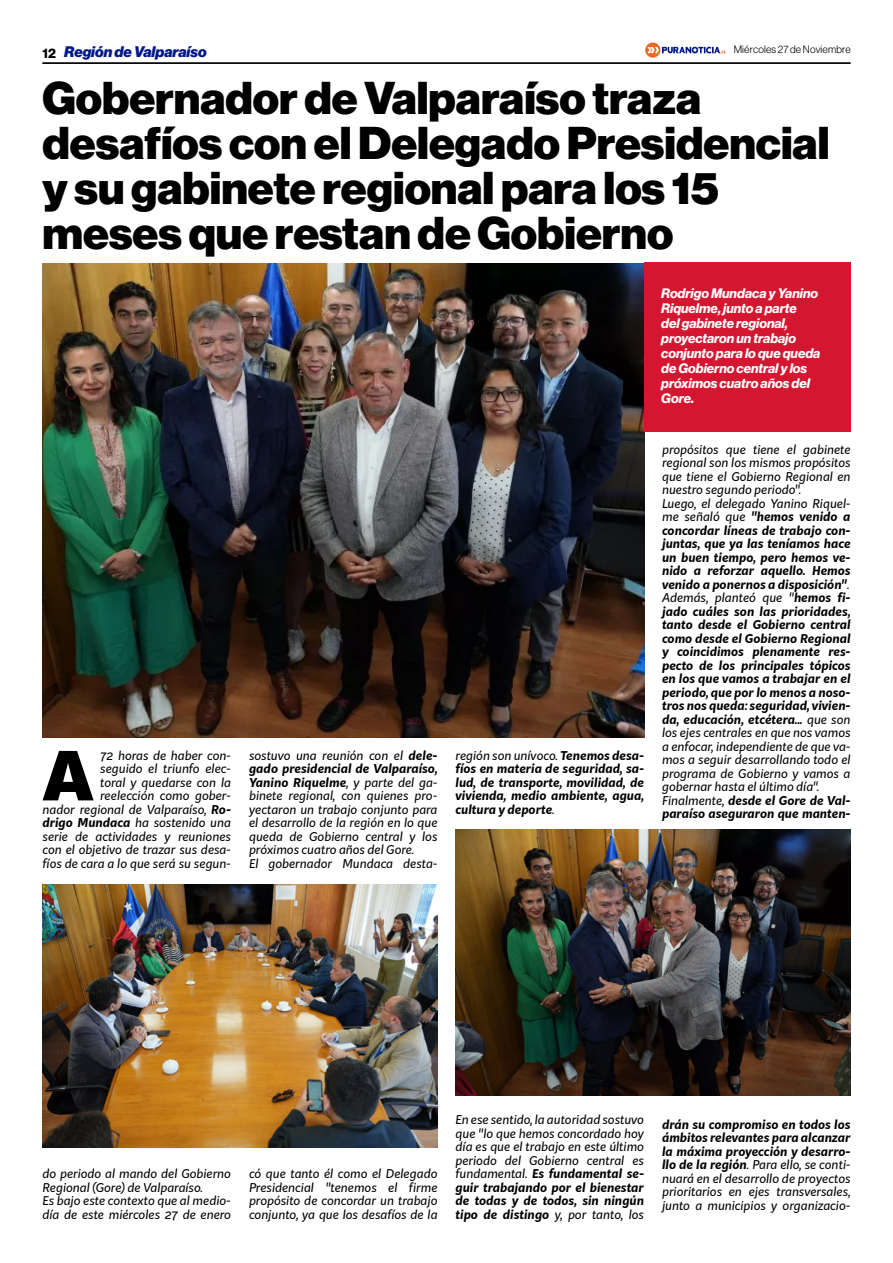
<style>
.page{position:relative;width:893px;height:1263px;background:#fff}
.page>*{position:absolute;margin:0;border:0;box-sizing:border-box;transform-origin:0 0}
.t1{font:900 66.3px "Kit Sans";color:#000}
.t2{font:900 45px/45px "Neue Haas Display";color:#000}
.t3{font:italic 900 15px "Neue Haas Display";color:#00178a}
.t4{font:italic 700 13.5px/15px "Neue Haas Display";color:#fff}
.t5{font:italic 12px/13.5px "Kit Sans";color:#000;text-align:justify}
.t6{font:italic 700 12px/13.5px "Kit Sans";color:#000;text-align:justify}
.t7{font:10.5px "N Haas Grotesk DS Pro 45 Lt";letter-spacing:.015em;color:#000}
.s1{font-family:"N Haas Grotesk DS Pro 75 Bd";font-weight:400;font-style:normal;font-size:13.5px;color:#000}
.s2{font-weight:700}
.s3{font-weight:400}
</style>
<div class="page">
<hr style="left:43px;top:63px;width:807px;height:1px;background:#000">
<svg style="left:645px;top:43px;width:81px;height:15px"></svg>
<img style="left:43px;top:264px;width:601px;height:474px">
<div style="left:644px;top:262px;width:206px;height:170px;background:#d41630"></div>
<img style="left:43px;top:884px;width:395px;height:263px">
<img style="left:455px;top:830px;width:395px;height:265px">
<p class="t3" style="left:43px;top:43px;width:166px"><span class="s1">12</span> Región de Valparaíso</p>
<p class="t7" style="left:734px;top:44px;width:119px">Miércoles 27 de Noviembre</p>
<h2 class="t2" style="left:43px;top:77px;width:788px">Gobernador de Valparaíso traza desafíos con el Delegado Presidencial y su gabinete regional para los 15 meses que restan de Gobierno</h2>
<p class="t4" style="left:661px;top:286px;width:161px">Rodrigo Mundaca y Yanino<br>Riquelme, junto a parte<br>del gabinete regional, proyectaron un trabajo conjunto para lo que queda de Gobierno central y los próximos cuatro años del<br>Gore.</p>
<p class="t5" style="left:43px;top:748px;width:190px;text-align:right">72 horas de haber con-<br>seguido el triunfo elec-<br>toral y quedarse con la<br>reelección como gober-<br>nador regional de Valparaíso, <span class="s2">Ro&shy;drigo Mundaca</span> ha sostenido una serie de actividades y reuniones con el objetivo de trazar sus desa&shy;fíos de cara a lo que será su segun-</p>
<h1 class="t1" style="left:44px;top:716px;width:50px">A</h1>
<p class="t5" style="left:249px;top:748px;width:190px;text-align:left">sostuvo una reunión con el <span class="s2">dele&shy;gado presidencial de Valparaíso,<br>Yanino Riquelme</span>, y parte del ga&shy;binete regional, con quienes pro&shy;yectaron un trabajo conjunto para el desarrollo de la región en lo que queda de Gobierno central y los próximos cuatro años del Gore.<br>El gobernador Mundaca desta-</p>
<p class="t6" style="left:456px;top:747px;width:190px"><span class="s3">región son unívoco.</span> Tenemos desa&shy;fíos en materia de seguridad, sa&shy;lud, de transporte, movilidad, de vivienda, medio ambiente, agua, cultura y deporte<span class="s3">.</span></p>
<p class="t6" style="left:662px;top:442px;width:190px;text-align:left"><span class="s3">propósitos que tiene el gabinete regional son los mismos propósitos que tiene el Gobierno Regional en nuestro segundo periodo".<br>Luego, el delegado Yanino Riquel&shy;me señaló que</span> "hemos venido a concordar líneas de trabajo con&shy;juntas, que ya las teníamos hace un buen tiempo, pero hemos ve&shy;nido a reforzar aquello. Hemos venido a ponernos a disposición"<span class="s3">.<br>Además, planteó que "</span>hemos fi&shy;jado cuáles son las prioridades, tanto desde el Gobierno central como desde el Gobierno Regional y coincidimos plenamente res&shy;pecto de los principales tópicos en los que vamos a trabajar en el periodo, que por lo menos a noso&shy;tros nos queda: seguridad, vivien&shy;da, educación, etcétera... <span class="s3">que son los ejes centrales en que nos vamos a enfocar, independiente de que va&shy;mos a seguir desarrollando todo el programa de Gobierno y vamos a gobernar hasta el último día".<br>Finalmente,</span> desde el Gore de Val&shy;paraíso aseguraron que manten-</p>
<p class="t5" style="left:43px;top:1166px;width:190px;text-align:left">do periodo al mando del Gobierno<br>Regional (Gore) de Valparaíso.<br>Es bajo este contexto que al medio&shy;día de este miércoles 27 de enero</p>
<p class="t5" style="left:249px;top:1166px;width:190px">có que tanto él como el Delegado Presidencial "tenemos el firme propósito de concordar un trabajo conjunto, ya que los desafíos de la</p>
<p class="t5" style="left:456px;top:1112px;width:190px">En ese sentido, la autoridad sostuvo que "lo que hemos concordado hoy día es que el trabajo en este último periodo del Gobierno central es fundamental. <span class="s2">Es fundamental se&shy;guir trabajando por el bienestar de todas y de todos, sin ningún tipo de distingo</span> y, por tanto, los</p>
<p class="t5" style="left:662px;top:1117px;width:190px"><span class="s2">drán su compromiso en todos los ámbitos relevantes para alcanzar la máxima proyección y desarro&shy;llo de la región</span>. Para ello, se conti&shy;nuará en el desarrollo de proyectos prioritarios en ejes transversales, junto a municipios y organizacio-</p>
</div>
